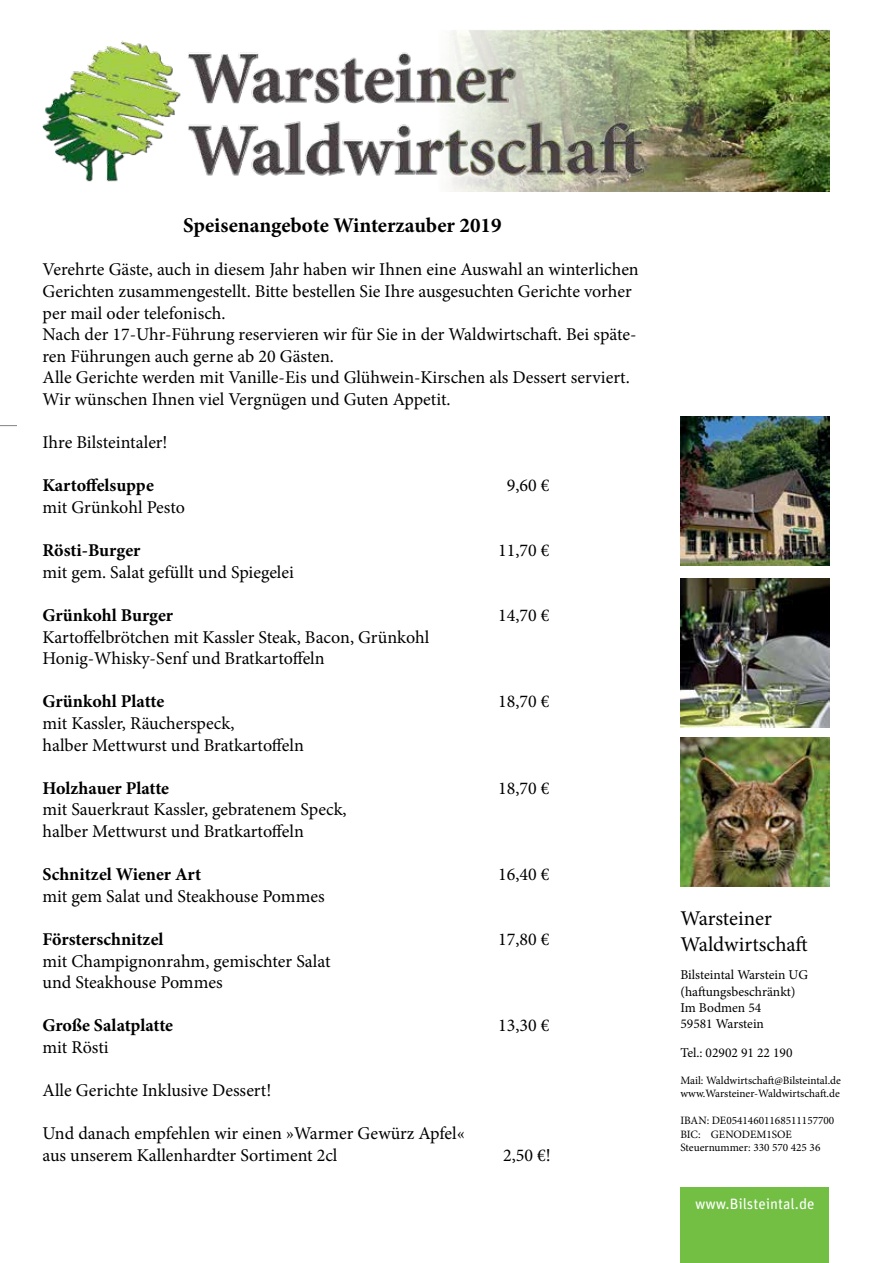
<style>
.page{position:relative;width:893px;height:1263px;background:#fff}
.page>*{position:absolute;margin:0;border:0;box-sizing:border-box;transform-origin:0 0}
.t1{font:700 21px "Minion Pro";letter-spacing:-.005em;color:#000}
.t2{font:21px/25.2px "Minion Pro";letter-spacing:-.005em;color:#000}
.t3{font:18px/21.6px "Minion Pro";color:#000}
.t4{font:700 18px "Minion Pro";letter-spacing:-.005em;color:#000}
.t5{font:15px "Unit Rounded OT";color:#fff}
.t6{font:13.5px/16.2px "Minion Pro";color:#000}
.t7{font:11.25px/13.5px "Minion Pro";color:#000}
</style>
<div class="page">
<img style="left:43px;top:30px;width:786px;height:161px">
<div style="left:680px;top:1187px;width:149px;height:76px;background:#72bf44"></div>
<img style="left:680px;top:417px;width:149px;height:149px">
<img style="left:680px;top:578px;width:149px;height:149px">
<img style="left:680px;top:738px;width:149px;height:148px">
<svg style="left:0;top:425px;width:17px;height:1px"></svg>
<p class="t1" style="left:183px;top:211px;width:320px">Speisenangebote Winterzauber 2019</p>
<p class="t3" style="left:43px;top:259px;width:598px">Verehrte Gäste, auch in diesem Jahr haben wir Ihnen eine Auswahl an winterlichen Gerichten zusammengestellt. Bitte bestellen Sie Ihre ausgesuchten Gerichte vorher per mail oder telefonisch.<br>Nach der 17-Uhr-Führung reservieren wir für Sie in der Waldwirtschaft. Bei späte&shy;ren Führungen auch gerne ab 20 Gästen.<br>Alle Gerichte werden mit Vanille-Eis und Glühwein-Kirschen als Dessert serviert.<br>Wir wünschen Ihnen viel Vergnügen und Guten Appetit.</p>
<p class="t3" style="left:43px;top:432px;width:127px">Ihre Bilsteintaler!</p>
<p class="t4" style="left:43px;top:473px;width:113px">Kartoffelsuppe</p>
<p class="t3" style="left:507px;top:475px;width:44px">9,60 €</p>
<p class="t3" style="left:43px;top:496px;width:144px">mit Grünkohl Pesto</p>
<p class="t4" style="left:43px;top:538px;width:99px">Rösti-Burger</p>
<p class="t3" style="left:498px;top:540px;width:53px">11,70 €</p>
<p class="t3" style="left:43px;top:561px;width:253px">mit gem. Salat gefüllt und Spiegelei</p>
<p class="t4" style="left:43px;top:602px;width:132px">Grünkohl Burger</p>
<p class="t3" style="left:498px;top:604px;width:53px">14,70 €</p>
<p class="t3" style="left:43px;top:626px;width:388px">Kartoffelbrötchen mit Kassler Steak, Bacon, Grünkohl<br>Honig-Whisky-Senf und Bratkartoffeln</p>
<p class="t4" style="left:43px;top:689px;width:123px">Grünkohl Platte</p>
<p class="t3" style="left:498px;top:691px;width:53px">18,70 €</p>
<p class="t3" style="left:43px;top:712px;width:263px">mit Kassler, Räucherspeck,<br>halber Mettwurst und Bratkartoffeln</p>
<p class="t4" style="left:43px;top:775px;width:128px">Holzhauer Platte</p>
<p class="t3" style="left:498px;top:777px;width:53px">18,70 €</p>
<p class="t3" style="left:43px;top:799px;width:306px">mit Sauerkraut Kassler, gebratenem Speck, halber Mettwurst und Bratkartoffeln</p>
<p class="t4" style="left:43px;top:862px;width:160px">Schnitzel Wiener Art</p>
<p class="t3" style="left:498px;top:864px;width:53px">16,40 €</p>
<p class="t3" style="left:43px;top:885px;width:284px">mit gem Salat und Steakhouse Pommes</p>
<p class="t4" style="left:43px;top:926px;width:123px">Försterschnitzel</p>
<p class="t3" style="left:498px;top:928px;width:53px">17,80 €</p>
<p class="t3" style="left:43px;top:950px;width:289px">mit Champignonrahm, gemischter Salat und Steakhouse Pommes</p>
<p class="t4" style="left:43px;top:1013px;width:132px">Große Salatplatte</p>
<p class="t3" style="left:498px;top:1015px;width:53px">13,30 €</p>
<p class="t3" style="left:43px;top:1036px;width:68px">mit Rösti</p>
<p class="t3" style="left:43px;top:1080px;width:230px">Alle Gerichte Inklusive Dessert!</p>
<p class="t3" style="left:43px;top:1123px;width:424px">Und danach empfehlen wir einen »Warmer Gewürz Apfel« aus unserem Kallenhardter Sortiment 2cl</p>
<p class="t3" style="left:503px;top:1144px;width:49px">2,50 €!</p>
<p class="t2" style="left:680px;top:906px;width:129px">Warsteiner<br>Waldwirtschaft</p>
<p class="t6" style="left:680px;top:967px;width:129px">Bilsteintal Warstein UG (haftungsbeschränkt)<br>Im Bodmen 54<br>59581 Warstein</p>
<p class="t6" style="left:680px;top:1044px;width:114px">Tel.: 02902 91 22 190</p>
<p class="t7" style="left:680px;top:1073px;width:162px">Mail: Waldwirtschaft@Bilsteintal.de www.Warsteiner-Waldwirtschaft.de</p>
<p class="t7" style="left:680px;top:1114px;width:155px">IBAN: DE05414601168511157700<br>BIC: GENODEM1SOE<br>Steuernummer: 330 570 425 36</p>
<p class="t5" style="left:695px;top:1194px;width:121px">www.Bilsteintal.de</p>
</div>
